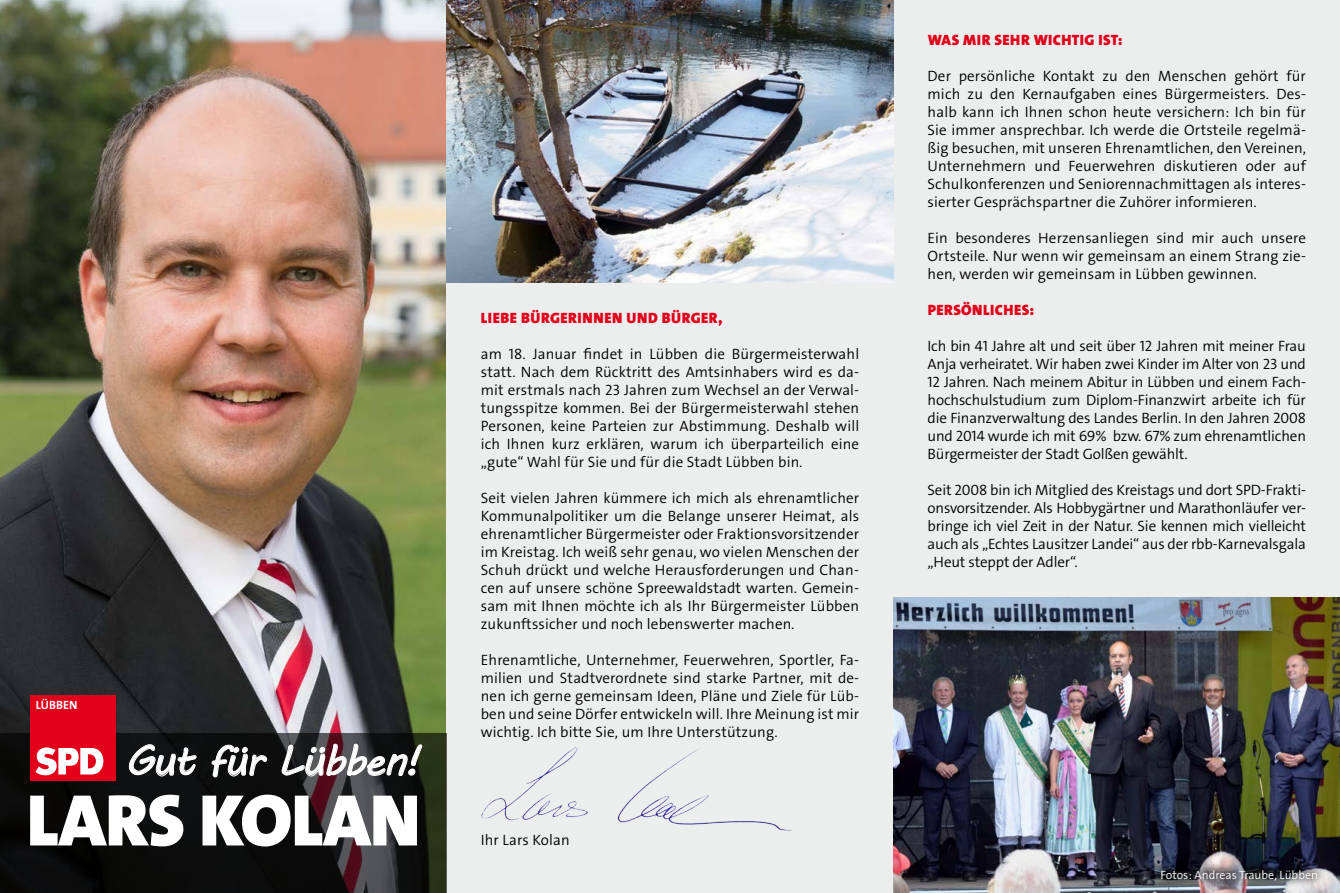
<style>
.page{position:relative;width:1340px;height:893px;background:#fff}
.page>*{position:absolute;margin:0;border:0;box-sizing:border-box;transform-origin:0 0}
.t1{font:900 73.8px "SPD The Sans";letter-spacing:-.01em;color:#fff}
.t2{font:42.15px "MV Boli";letter-spacing:-.04em;color:#fff}
.t3{font:300 15px/18px "SPD The Sans";letter-spacing:.01em;color:#000;text-align:justify}
.t4{font:900 15px "SPD The Sans";letter-spacing:.03em;color:#e2001a}
.t5{font:300 12px "SPD The Sans";color:#fff}
.t6{font:700 12px "SPD The Sans";letter-spacing:.005em;color:#fff}
</style>
<div class="page">
<img style="left:0;top:0;width:446px;height:733px">
<div style="left:446px;top:0;width:893px;height:893px;background:#eceded"></div>
<img style="left:446px;top:0;width:447px;height:283px">
<svg style="left:0;top:733px;width:446px;height:160px;fill:#0c0c0c"></svg>
<svg style="left:128px;top:743px;width:69px;height:66px"></svg>
<svg style="left:211px;top:744px;width:57px;height:65px"></svg>
<svg style="left:281px;top:730px;width:142px;height:79px"></svg>
<div style="left:30px;top:695px;width:86px;height:86px;background:#e2001a"></div>
<svg style="left:35px;top:747px;width:68px;height:28px"></svg>
<img style="left:481px;top:747px;width:311px;height:84px">
<img style="left:893px;top:597px;width:446px;height:296px">
<div style="left:1152px;top:861px;width:173px;height:27px;background:#000;opacity:.75"></div>
<p class="t6" style="left:36px;top:698px;width:43px">LÜBBEN</p>
<h2 class="t2" style="left:124px;top:732px;width:297px">Gut für Lübben!</h2>
<h1 class="t1" style="left:27px;top:773px;width:395px">LARS KOLAN</h1>
<p class="t4" style="left:481px;top:308px;width:243px">LIEBE BÜRGERINNEN UND BÜRGER,</p>
<p class="t3" style="left:481px;top:345px;width:380px">am 18. Januar findet in Lübben die Bürgermeisterwahl statt. Nach dem Rücktritt des Amtsinhabers wird es da&shy;mit erstmals nach 23 Jahren zum Wechsel an der Verwal&shy;tungsspitze kommen. Bei der Bürgermeisterwahl stehen Personen, keine Parteien zur Abstimmung. Deshalb will ich Ihnen kurz erklären, warum ich überparteilich eine „gute“ Wahl für Sie und für die Stadt Lübben bin.</p>
<p class="t3" style="left:481px;top:489px;width:380px">Seit vielen Jahren kümmere ich mich als ehrenamtlicher Kommunalpolitiker um die Belange unserer Heimat, als ehrenamtlicher Bürgermeister oder Fraktionsvorsitzender im Kreistag. Ich weiß sehr genau, wo vielen Menschen der Schuh drückt und welche Herausforderungen und Chan&shy;cen auf unsere schöne Spreewaldstadt warten. Gemein&shy;sam mit Ihnen möchte ich als Ihr Bürgermeister Lübben zukunftssicher und noch lebenswerter machen.</p>
<p class="t3" style="left:481px;top:651px;width:380px">Ehrenamtliche, Unternehmer, Feuerwehren, Sportler, Fa&shy;milien und Stadtverordnete sind starke Partner, mit de&shy;nen ich gerne gemeinsam Ideen, Pläne und Ziele für Lüb&shy;ben und seine Dörfer entwickeln will. Ihre Meinung ist mir wichtig. Ich bitte Sie, um Ihre Unterstützung.</p>
<p class="t3" style="left:481px;top:831px;width:90px">Ihr Lars Kolan</p>
<p class="t4" style="left:927px;top:31px;width:196px">WAS MIR SEHR WICHTIG IST:</p>
<p class="t3" style="left:927px;top:67px;width:380px">Der persönliche Kontakt zu den Menschen gehört für mich zu den Kernaufgaben eines Bürgermeisters. Des&shy;halb kann ich Ihnen schon heute versichern: Ich bin für Sie immer ansprechbar. Ich werde die Ortsteile regelmä&shy;ßig besuchen, mit unseren Ehrenamtlichen, den Vereinen, Unternehmern und Feuerwehren diskutieren oder auf Schulkonferenzen und Seniorennachmittagen als interes&shy;sierter Gesprächspartner die Zuhörer informieren.</p>
<p class="t3" style="left:927px;top:229px;width:380px">Ein besonderes Herzensanliegen sind mir auch unsere Ortsteile. Nur wenn wir gemeinsam an einem Strang zie&shy;hen, werden wir gemeinsam in Lübben gewinnen.</p>
<p class="t4" style="left:927px;top:301px;width:108px">PERSÖNLICHES:</p>
<p class="t3" style="left:927px;top:337px;width:380px">Ich bin 41 Jahre alt und seit über 12 Jahren mit meiner Frau Anja verheiratet. Wir haben zwei Kinder im Alter von 23 und 12 Jahren. Nach meinem Abitur in Lübben und einem Fach&shy;hochschulstudium zum Diplom-Finanzwirt arbeite ich für die Finanzverwaltung des Landes Berlin. In den Jahren 2008 und 2014 wurde ich mit 69% bzw. 67% zum ehrenamtlichen Bürgermeister der Stadt Golßen gewählt.</p>
<p class="t3" style="left:927px;top:481px;width:380px">Seit 2008 bin ich Mitglied des Kreistags und dort SPD-Frakti&shy;onsvorsitzender. Als Hobbygärtner und Marathonläufer ver&shy;bringe ich viel Zeit in der Natur. Sie kennen mich vielleicht auch als „Echtes Lausitzer Landei“ aus der rbb-Karnevalsgala „Heut steppt der Adler“.</p>
<p class="t5" style="left:1160px;top:867px;width:159px">Fotos: Andreas Traube, Lübben</p>
</div>
